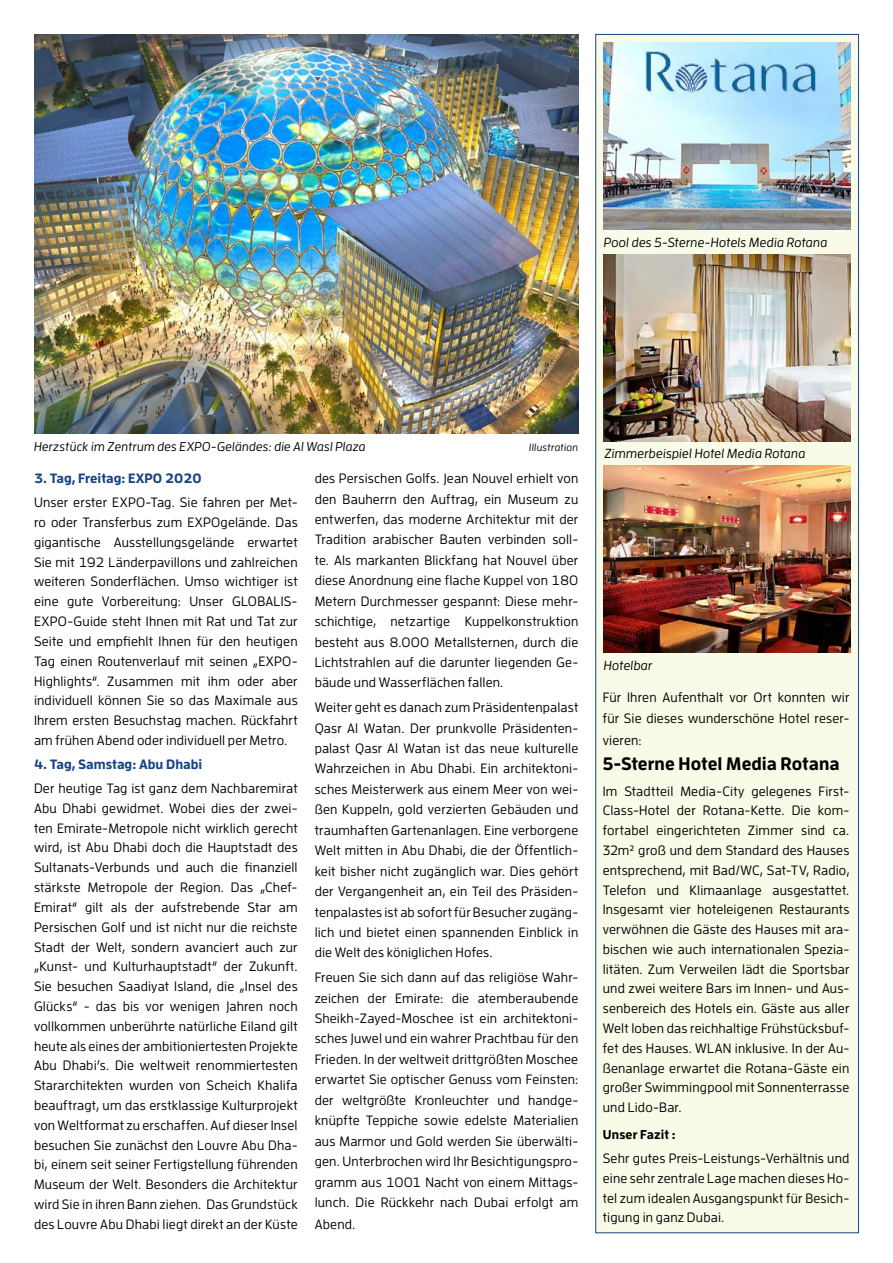
<style>
.page{position:relative;width:893px;height:1263px;background:#fff}
.page>*{position:absolute;margin:0;border:0;box-sizing:border-box;transform-origin:0 0}
.t1{font:700 18px "Enzo OT";color:#000}
.t2{font:500 13.5px/19.8px "Enzo OT";letter-spacing:.01em;color:#000;text-align:justify}
.t3{font:700 13.5px "Enzo OT";color:#184287}
.t4{font:italic 500 13.2px "Enzo OT";letter-spacing:.01em;color:#000}
.t5{font:italic 500 12.75px "Enzo OT";letter-spacing:.015em;color:#000}
.t6{font:700 12.75px "Enzo OT";letter-spacing:.015em;color:#000}
.t7{font:italic 500 10.5px "Enzo OT";letter-spacing:.02em;color:#000}
</style>
<div class="page">
<img style="left:34px;top:34px;width:544px;height:400px">
<div style="left:595px;top:34px;width:264px;height:1199px;background:#f7fbe7;border:1px solid #184287"></div>
<img style="left:604px;top:43px;width:246px;height:187px">
<img style="left:604px;top:254px;width:246px;height:187px">
<img style="left:604px;top:466px;width:246px;height:187px">
<img style="left:643px;top:49px;width:174px;height:50px">
<p class="t4" style="left:604px;top:235px;width:225px">Pool des 5-Sterne-Hotels Media Rotana</p>
<p class="t5" style="left:34px;top:439px;width:333px">Herzstück im Zentrum des EXPO-Geländes: die Al Wasl Plaza</p>
<p class="t7" style="left:529px;top:441px;width:51px">Illustration</p>
<p class="t3" style="left:34px;top:470px;width:169px">3. Tag, Freitag: EXPO 2020</p>
<p class="t2" style="left:34px;top:492px;width:265px">Unser erster EXPO-Tag. Sie fahren per Met&shy;ro oder Transferbus zum EXPOgelände. Das gigantische Ausstellungsgelände erwartet Sie mit 192 Länderpavillons und zahlreichen weiteren Sonderflächen. Umso wichtiger ist eine gute Vorbereitung: Unser GLOBALIS-EXPO-Guide steht Ihnen mit Rat und Tat zur Seite und empfiehlt Ihnen für den heutigen Tag einen Routenverlauf mit seinen „EXPO-Highlights“. Zusammen mit ihm oder aber individuell können Sie so das Maximale aus Ihrem ersten Besuchstag machen. Rückfahrt am frühen Abend oder individuell per Metro.</p>
<p class="t3" style="left:34px;top:756px;width:170px">4. Tag, Samstag: Abu Dhabi</p>
<p class="t2" style="left:34px;top:778px;width:265px">Der heutige Tag ist ganz dem Nachbaremirat Abu Dhabi gewidmet. Wobei dies der zwei&shy;ten Emirate-Metropole nicht wirklich gerecht wird, ist Abu Dhabi doch die Hauptstadt des Sultanats-Verbunds und auch die finanziell stärkste Metropole der Region. Das „Chef-Emirat“ gilt als der aufstrebende Star am Persischen Golf und ist nicht nur die reichste Stadt der Welt, sondern avanciert auch zur „Kunst- und Kulturhauptstadt“ der Zukunft.<br>Sie besuchen Saadiyat Island, die „Insel des Glücks“ - das bis vor wenigen Jahren noch vollkommen unberührte natürliche Eiland gilt heute als eines der ambitioniertesten Projekte Abu Dhabi’s. Die weltweit renommiertesten Stararchitekten wurden von Scheich Khalifa beauftragt, um das erstklassige Kulturprojekt von Weltformat zu erschaffen. Auf dieser Insel besuchen Sie zunächst den Louvre Abu Dha&shy;bi, einem seit seiner Fertigstellung führenden Museum der Welt. Besonders die Architektur wird Sie in ihren Bann ziehen. Das Grundstück des Louvre Abu Dhabi liegt direkt an der Küste</p>
<p class="t2" style="left:315px;top:468px;width:265px;line-height:20.4px">des Persischen Golfs. Jean Nouvel erhielt von den Bauherrn den Auftrag, ein Museum zu entwerfen, das moderne Architektur mit der Tradition arabischer Bauten verbinden soll&shy;te. Als markanten Blickfang hat Nouvel über diese Anordnung eine flache Kuppel von 180<br>Metern Durchmesser gespannt: Diese mehr&shy;schichtige, netzartige Kuppelkonstruktion besteht aus 8.000 Metallsternen, durch die Lichtstrahlen auf die darunter liegenden Ge&shy;bäude und Wasserflächen fallen.</p>
<p class="t2" style="left:315px;top:697px;width:265px;line-height:20.4px">Weiter geht es danach zum Präsidentenpalast Qasr Al Watan. Der prunkvolle Präsidenten&shy;palast Qasr Al Watan ist das neue kulturelle Wahrzeichen in Abu Dhabi. Ein architektoni&shy;sches Meisterwerk aus einem Meer von wei&shy;ßen Kuppeln, gold verzierten Gebäuden und traumhaften Gartenanlagen. Eine verborgene Welt mitten in Abu Dhabi, die der Öffentlich&shy;keit bisher nicht zugänglich war. Dies gehört der Vergangenheit an, ein Teil des Präsiden&shy;tenpalastes ist ab sofort für Besucher zugäng&shy;lich und bietet einen spannenden Einblick in die Welt des königlichen Hofes.</p>
<p class="t2" style="left:315px;top:967px;width:265px;line-height:20.4px">Freuen Sie sich dann auf das religiöse Wahr&shy;zeichen der Emirate: die atemberaubende Sheikh-Zayed-Moschee ist ein architektoni&shy;sches Juwel und ein wahrer Prachtbau für den Frieden. In der weltweit drittgrößten Moschee erwartet Sie optischer Genuss vom Feinsten: der weltgrößte Kronleuchter und handge&shy;knüpfte Teppiche sowie edelste Materialien aus Marmor und Gold werden Sie überwälti&shy;gen. Unterbrochen wird Ihr Besichtigungspro&shy;gramm aus 1001 Nacht von einem Mittags&shy;lunch. Die Rückkehr nach Dubai erfolgt am</p>
<p class="t2" style="left:315px;top:1214px;width:42px">Abend.</p>
<p class="t4" style="left:604px;top:446px;width:203px">Zimmerbeispiel Hotel Media Rotana</p>
<p class="t4" style="left:604px;top:658px;width:50px">Hotelbar</p>
<p class="t2" style="left:603px;top:686px;width:248px;line-height:21.3px">Für Ihren Aufenthalt vor Ort konnten wir für Sie dieses wunderschöne Hotel reser&shy;vieren:</p>
<h1 class="t1" style="left:603px;top:752px;width:238px">5-Sterne Hotel Media Rotana</h1>
<p class="t2" style="left:603px;top:781px;width:248px">Im Stadtteil Media-City gelegenes First-Class-Hotel der Rotana-Kette. Die kom&shy;fortabel eingerichteten Zimmer sind ca.<br>32m² groß und dem Standard des Hauses entsprechend, mit Bad/WC, Sat-TV, Radio, Telefon und Klimaanlage ausgestattet.<br>Insgesamt vier hoteleigenen Restaurants verwöhnen die Gäste des Hauses mit ara&shy;bischen wie auch internationalen Spezia&shy;litäten. Zum Verweilen lädt die Sportsbar und zwei weitere Bars im Innen- und Aus&shy;senbereich des Hotels ein. Gäste aus aller Welt loben das reichhaltige Frühstücksbuf&shy;fet des Hauses. WLAN inklusive. In der Au&shy;ßenanlage erwartet die Rotana-Gäste ein großer Swimmingpool mit Sonnenterrasse und Lido-Bar.</p>
<p class="t6" style="left:603px;top:1126px;width:74px">Unser Fazit :</p>
<p class="t2" style="left:603px;top:1148px;width:248px">Sehr gutes Preis-Leistungs-Verhältnis und eine sehr zentrale Lage machen dieses Ho&shy;tel zum idealen Ausgangspunkt für Besich&shy;tigung in ganz Dubai.</p>
</div>
